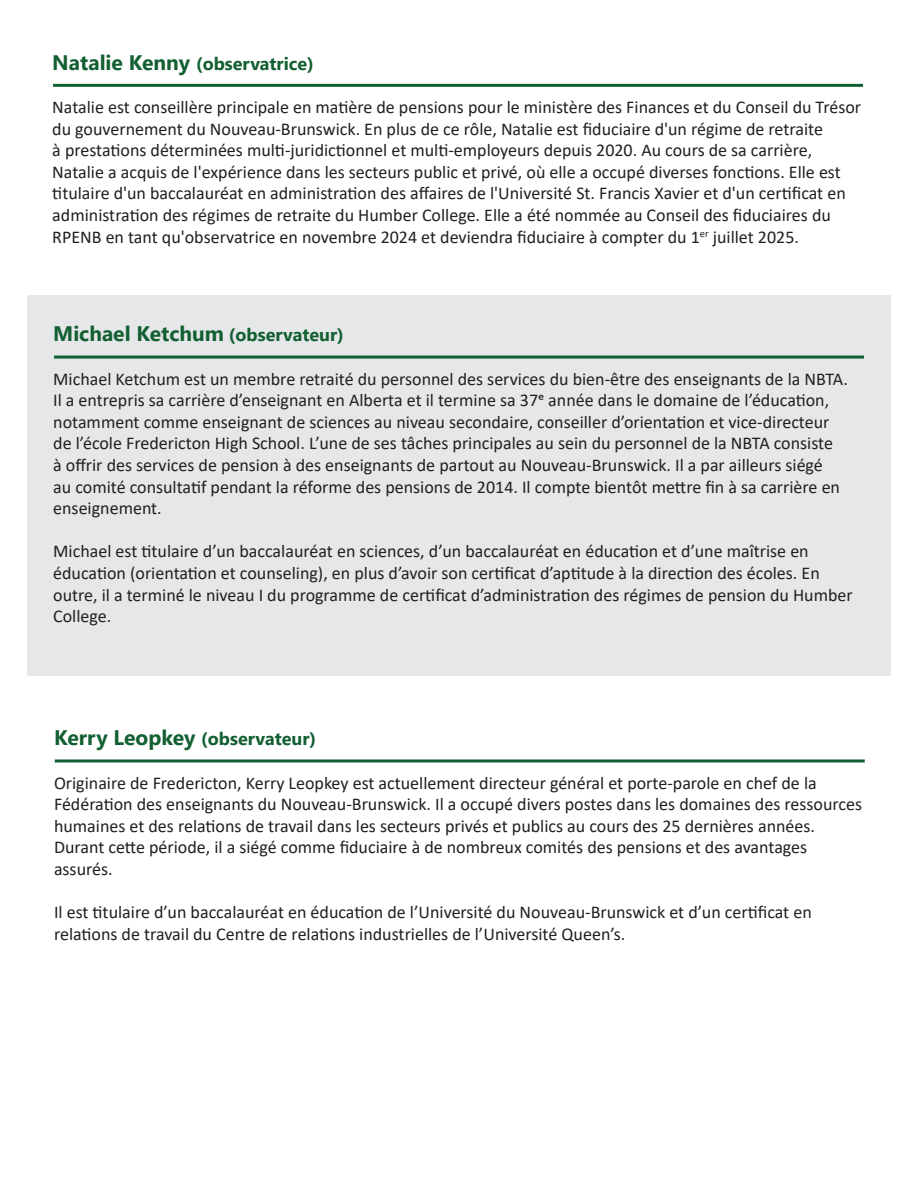
<style>
.page{position:relative;width:918px;height:1188px;background:#fff}
.page>*{position:absolute;margin:0;border:0;box-sizing:border-box;transform-origin:0 0}
.t1{font:700 21px "Segoe UI";color:#125f31}
.t2{font:18px/21.6px "Calibri";color:#231f20}
.t3{font:700 18px "Segoe UI";color:#125f31}
.s1{font-size:21px}
.s2{font-size:18px}
</style>
<div class="page">
<div style="left:27px;top:296px;width:864px;height:380px;background:#e6e7e9"></div>
<hr style="left:55px;top:759px;width:810px;height:3px;background:#125f31">
<hr style="left:53px;top:84px;width:810px;height:3px;background:#125f31">
<hr style="left:54px;top:356px;width:810px;height:3px;background:#125f31">
<p class="t3" style="left:52px;top:46px;width:263px"><span class="s1">Natalie Kenny</span> (observatrice)</p>
<p class="t2" style="left:52px;top:96px;width:810px">Natalie est conseillère principale en matière de pensions pour le ministère des Finances et du Conseil du Trésor du gouvernement du Nouveau-Brunswick. En plus de ce rôle, Natalie est fiduciaire d'un régime de retraite<br>à prestations déterminées multi-juridictionnel et multi-employeurs depuis 2020. Au cours de sa carrière, Natalie a acquis de l'expérience dans les secteurs public et privé, où elle a occupé diverses fonctions. Elle est titulaire d'un baccalauréat en administration des affaires de l'Université St. Francis Xavier et d'un certificat en administration des régimes de retraite du Humber College. Elle a été nommée au Conseil des fiduciaires du RPENB en tant qu'observatrice en novembre 2024 et deviendra fiduciaire à compter du 1<sup>er</sup> juillet 2025.</p>
<p class="t1" style="left:53px;top:314px;width:292px">Michael Ketchum <span class="s2">(observateur)</span></p>
<p class="t2" style="left:53px;top:367px;width:796px">Michael Ketchum est un membre retraité du personnel des services du bien-être des enseignants de la NBTA.<br>Il a entrepris sa carrière d’enseignant en Alberta et il termine sa 37e année dans le domaine de l’éducation, notamment comme enseignant de sciences au niveau secondaire, conseiller d’orientation et vice-directeur de l’école Fredericton High School. L’une de ses tâches principales au sein du personnel de la NBTA consiste<br>à offrir des services de pension à des enseignants de partout au Nouveau-Brunswick. Il a par ailleurs siégé<br>au comité consultatif pendant la réforme des pensions de 2014. Il compte bientôt mettre fin à sa carrière en enseignement.</p>
<p class="t2" style="left:53px;top:540px;width:801px">Michael est titulaire d’un baccalauréat en sciences, d’un baccalauréat en éducation et d’une maîtrise en éducation (orientation et counseling), en plus d’avoir son certificat d’aptitude à la direction des écoles. En outre, il a terminé le niveau I du programme de certificat d’administration des régimes de pension du Humber College.</p>
<p class="t3" style="left:54px;top:722px;width:264px"><span class="s1">Kerry Leopkey</span> (observateur)</p>
<p class="t2" style="left:54px;top:771px;width:810px">Originaire de Fredericton, Kerry Leopkey est actuellement directeur général et porte-parole en chef de la Fédération des enseignants du Nouveau-Brunswick. Il a occupé divers postes dans les domaines des ressources humaines et des relations de travail dans les secteurs privés et publics au cours des 25 dernières années.<br>Durant cette période, il a siégé comme fiduciaire à de nombreux comités des pensions et des avantages assurés.</p>
<p class="t2" style="left:54px;top:901px;width:759px">Il est titulaire d’un baccalauréat en éducation de l’Université du Nouveau-Brunswick et d’un certificat en relations de travail du Centre de relations industrielles de l’Université Queen’s.</p>
</div>
